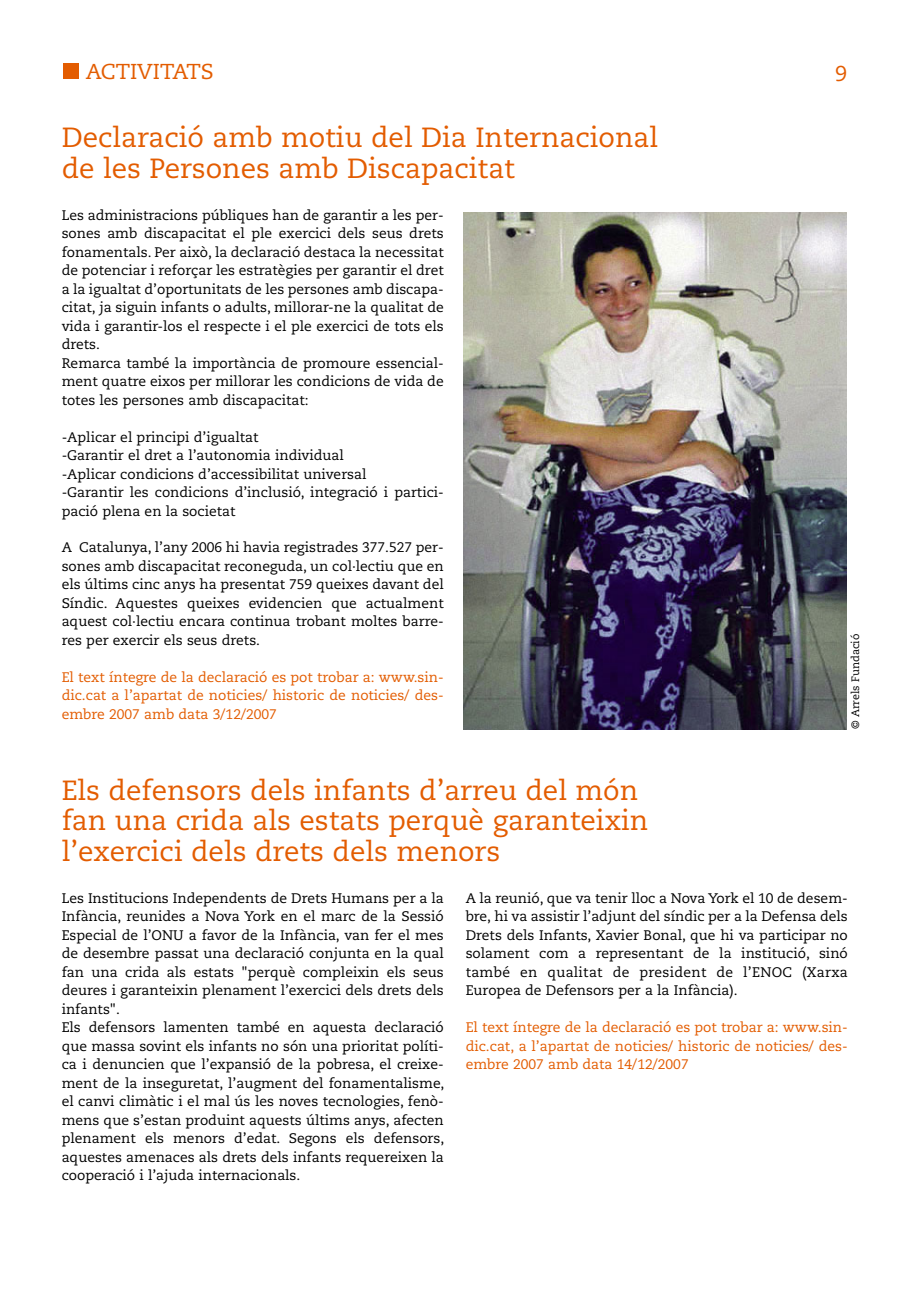
<style>
.page{position:relative;width:910px;height:1291px;background:#fff}
.page>*{position:absolute;margin:0;border:0;box-sizing:border-box;transform-origin:0 0}
.t1{font:27.65px/30.8px "Caecilia";color:#e35c00}
.t2{font:21.53px "Caecilia";color:#e35c00}
.t3{font:13.83px/18.6px "Caecilia";color:#000}
.t4{font:13.83px/18.6px "Caecilia";color:#e35c00;text-align:justify}
.t5{font:10.85px "Caecilia";color:#000}
</style>
<div class="page">
<div style="left:63px;top:64px;width:15px;height:15px;background:#e35c00"></div>
<img style="left:464px;top:213px;width:382px;height:516px">
<h2 class="t2" style="left:86px;top:62px;width:129px">ACTIVITATS</h2>
<h2 class="t2" style="left:835px;top:64px;width:13px">9</h2>
<h1 class="t1" style="left:62px;top:125px;width:598px">Declaració amb motiu del Dia Internacional de les Persones amb Discapacitat</h1>
<p class="t3" style="left:62px;top:207px;width:384px">Les administracions públiques han de garantir a les per&shy;sones amb discapacitat el ple exercici dels seus drets fonamentals. Per això, la declaració destaca la necessitat de potenciar i reforçar les estratègies per garantir el dret a la igualtat d’oportunitats de les persones amb discapa&shy;citat, ja siguin infants o adults, millorar-ne la qualitat de vida i garantir-los el respecte i el ple exercici de tots els drets.<br>Remarca també la importància de promoure essencial&shy;ment quatre eixos per millorar les condicions de vida de totes les persones amb discapacitat:</p>
<p class="t3" style="left:62px;top:429px;width:384px">-Aplicar el principi d’igualtat<br>-Garantir el dret a l’autonomia individual<br>-Aplicar condicions d’accessibilitat universal<br>-Garantir les condicions d’inclusió, integració i partici&shy;pació plena en la societat</p>
<p class="t3" style="left:62px;top:540px;width:383px;text-align:justify">A Catalunya, l’any 2006 hi havia registrades 377.527 per&shy;sones amb discapacitat reconeguda, un col·lectiu que en els últims cinc anys ha presentat 759 queixes davant del Síndic. Aquestes queixes evidencien que actualment aquest col·lectiu encara continua trobant moltes barre&shy;res per exercir els seus drets.</p>
<p class="t4" style="left:62px;top:669px;width:383px">El text íntegre de la declaració es pot trobar a: www.sin&shy;dic.cat a l’apartat de noticies/ historic de noticies/ des&shy;embre 2007 amb data 3/12/2007</p>
<h1 class="t1" style="left:62px;top:777px;width:588px">Els defensors dels infants d’arreu del món fan una crida als estats perquè garanteixin l’exercici dels drets dels menors</h1>
<p class="t5" style="left:850px;top:729px;width:97px;rotate:-90deg">© Arrels Fundació</p>
<p class="t3" style="left:62px;top:890px;width:384px">Les Institucions Independents de Drets Humans per a la Infància, reunides a Nova York en el marc de la Sessió Especial de l’ONU a favor de la Infància, van fer el mes de desembre passat una declaració conjunta en la qual fan una crida als estats "perquè compleixin els seus deures i garanteixin plenament l’exercici dels drets dels infants".<br>Els defensors lamenten també en aquesta declaració que massa sovint els infants no són una prioritat políti&shy;ca i denuncien que l’expansió de la pobresa, el creixe&shy;ment de la inseguretat, l’augment del fonamentalisme, el canvi climàtic i el mal ús les noves tecnologies, fenò&shy;mens que s’estan produint aquests últims anys, afecten plenament els menors d’edat. Segons els defensors, aquestes amenaces als drets dels infants requereixen la cooperació i l’ajuda internacionals.</p>
<p class="t3" style="left:465px;top:890px;width:383px;text-align:justify">A la reunió, que va tenir lloc a Nova York el 10 de desem&shy;bre, hi va assistir l’adjunt del síndic per a la Defensa dels Drets dels Infants, Xavier Bonal, que hi va participar no solament com a representant de la institució, sinó també en qualitat de president de l’ENOC (Xarxa Europea de Defensors per a la Infància).</p>
<p class="t4" style="left:465px;top:1019px;width:383px">El text íntegre de la declaració es pot trobar a: www.sin&shy;dic.cat, a l’apartat de noticies/ historic de noticies/ des&shy;embre 2007 amb data 14/12/2007</p>
</div>
